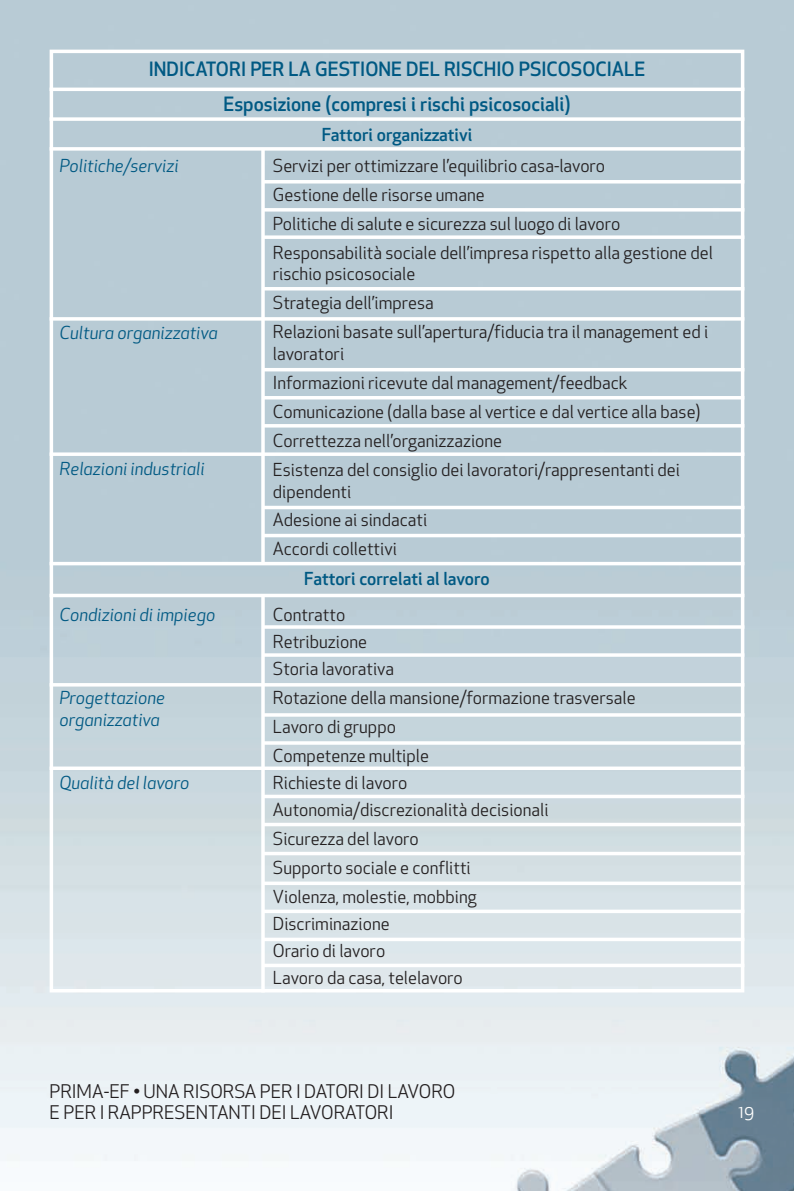
<style>
.page{position:relative;width:794px;height:1191px;background:#fff}
.page>*{position:absolute;margin:0;border:0;box-sizing:border-box;transform-origin:0 0}
.t1{font:500 19.25px/34.6px "Apex New";color:#005983;text-align:center}
.t2{font:18.38px/21px "Apex New";color:#231f20}
.t3{font:17.5px/28.9px "Apex New";color:#231f20}
.t4{font:italic 17.5px/21.9px "Apex New";color:#005983}
.t5{font:500 17.5px "Apex New";color:#005983}
.t6{font:17.5px "Apex New";color:#fff}
</style>
<div class="page">
<img style="left:0;top:0;width:794px;height:1191px">
<div style="left:50px;top:50px;width:694px;height:942px;border:4px solid #fff"></div>
<hr style="left:50px;top:88px;width:694px;height:3px;background:#fff">
<svg style="left:50px;top:117px;width:694px;height:4px"></svg>
<svg style="left:50px;top:147px;width:694px;height:4px"></svg>
<hr style="left:263px;top:180px;width:481px;height:3px;background:#fff">
<hr style="left:263px;top:208px;width:481px;height:3px;background:#fff">
<svg style="left:265px;top:235px;width:479px;height:4px"></svg>
<hr style="left:263px;top:287px;width:481px;height:3px;background:#fff">
<svg style="left:50px;top:317px;width:694px;height:4px"></svg>
<hr style="left:263px;top:368px;width:481px;height:3px;background:#fff">
<hr style="left:263px;top:396px;width:481px;height:3px;background:#fff">
<hr style="left:263px;top:424px;width:481px;height:3px;background:#fff">
<svg style="left:50px;top:452px;width:694px;height:4px"></svg>
<hr style="left:263px;top:506px;width:481px;height:3px;background:#fff">
<hr style="left:263px;top:534px;width:481px;height:3px;background:#fff">
<hr style="left:50px;top:562px;width:694px;height:3px;background:#fff">
<hr style="left:50px;top:594px;width:694px;height:3px;background:#fff">
<svg style="left:265px;top:625px;width:479px;height:4px"></svg>
<svg style="left:265px;top:653px;width:479px;height:4px"></svg>
<hr style="left:50px;top:683px;width:694px;height:3px;background:#fff">
<hr style="left:263px;top:713px;width:481px;height:3px;background:#fff">
<hr style="left:263px;top:741px;width:481px;height:3px;background:#fff">
<svg style="left:50px;top:766px;width:694px;height:4px"></svg>
<svg style="left:265px;top:794px;width:479px;height:4px"></svg>
<svg style="left:265px;top:822px;width:479px;height:4px"></svg>
<svg style="left:265px;top:851px;width:479px;height:4px"></svg>
<svg style="left:265px;top:881px;width:479px;height:4px"></svg>
<svg style="left:265px;top:909px;width:479px;height:4px"></svg>
<svg style="left:265px;top:937px;width:479px;height:4px"></svg>
<svg style="left:265px;top:963px;width:479px;height:4px"></svg>
<svg style="left:261px;top:149px;width:4px;height:413px"></svg>
<svg style="left:261px;top:597px;width:4px;height:395px"></svg>
<p class="t1" style="left:149px;top:54px;width:498px">INDICATORI PER LA GESTIONE DEL RISCHIO PSICOSOCIALE<br>Esposizione (compresi i rischi psicosociali)</p>
<p class="t5" style="left:322px;top:128px;width:152px">Fattori organizzativi</p>
<p class="t4" style="left:60px;top:157px;width:121px">Politiche/servizi</p>
<p class="t4" style="left:60px;top:324px;width:160px">Cultura organizzativa</p>
<p class="t4" style="left:60px;top:459px;width:147px">Relazioni industriali</p>
<p class="t4" style="left:60px;top:605px;width:157px">Condizioni di impiego</p>
<p class="t4" style="left:60px;top:689px;width:107px">Progettazione organizzativa</p>
<p class="t4" style="left:60px;top:773px;width:131px">Qualità del lavoro</p>
<p class="t3" style="left:273px;top:153px;width:441px">Servizi per ottimizzare l’equilibrio casa-lavoro<br>Gestione delle risorse umane<br>Politiche di salute e sicurezza sul luogo di lavoro Responsabilità sociale dell’impresa rispetto alla gestione del</p>
<p class="t3" style="left:273px;top:262px;width:437px">rischio psicosociale<br>Strategia dell’impresa<br>Relazioni basate sull’apertura/fiducia tra il management ed i</p>
<p class="t3" style="left:273px;top:341px;width:429px">lavoratori<br>Informazioni ricevute dal management/feedback Comunicazione (dalla base al vertice e dal vertice alla base)<br>Correttezza nell’organizzazione<br>Esistenza del consiglio dei lavoratori/rappresentanti dei</p>
<p class="t3" style="left:273px;top:479px;width:156px">dipendenti<br>Adesione ai sindacati<br>Accordi collettivi</p>
<p class="t5" style="left:304px;top:571px;width:187px">Fattori correlati al lavoro</p>
<p class="t3" style="left:273px;top:603px;width:123px;line-height:27.1px">Contratto<br>Retribuzione<br>Storia lavorativa</p>
<p class="t3" style="left:273px;top:685px;width:364px">Rotazione della mansione/formazione trasversale<br>Lavoro di gruppo<br>Competenze multiple</p>
<p class="t3" style="left:273px;top:771px;width:277px;line-height:27.1px">Richieste di lavoro<br>Autonomia/discrezionalità decisionali</p>
<p class="t3" style="left:273px;top:826px;width:205px">Sicurezza del lavoro<br>Supporto sociale e conflitti<br>Violenza, molestie, mobbing</p>
<p class="t3" style="left:273px;top:912px;width:191px;line-height:27.1px">Discriminazione<br>Orario di lavoro<br>Lavoro da casa, telelavoro</p>
<p class="t2" style="left:50px;top:1083px;width:407px">PRIMA-EF • UNA RISORSA PER I DATORI DI LAVORO<br>E PER I RAPPRESENTANTI DEI LAVORATORI</p>
<p class="t6" style="left:738px;top:1104px;width:17px">19</p>
</div>
